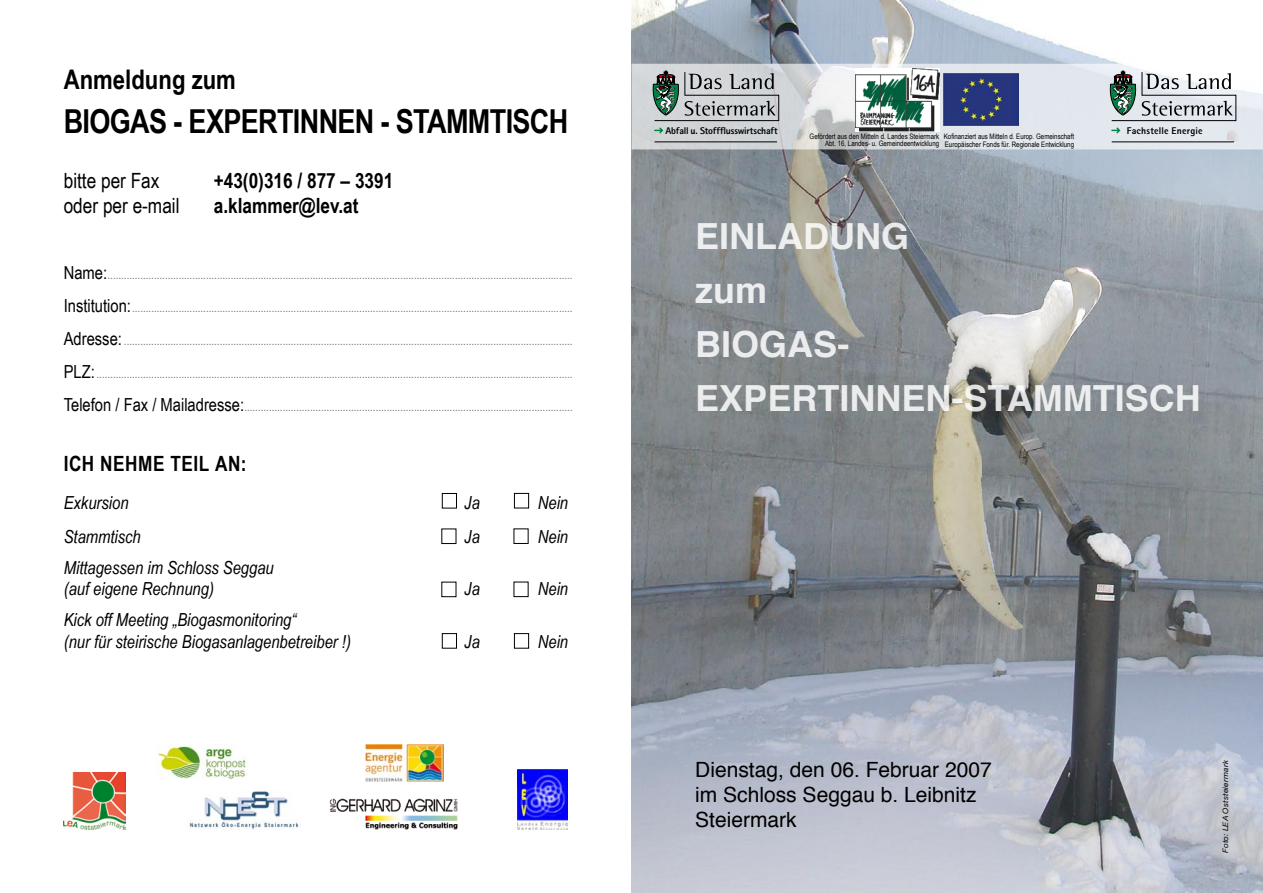
<style>
.page{position:relative;width:1263px;height:893px;background:#fff}
.page>*{position:absolute;margin:0;border:0;box-sizing:border-box;transform-origin:0 0}
.t1{font:700 36px/54px "Helvetica";color:#fff}
.t2{font:700 33px "Arial Narrow";letter-spacing:-.02em;color:#000}
.t3{font:700 27px "Arial Narrow";color:#000}
.t4{font:21px/25.2px "Helvetica";color:#000}
.t5{font:700 21px "Arial Narrow";color:#000}
.t6{font:21px "Arial Narrow";color:#000}
.t7{font:700 21px "Arial Narrow";letter-spacing:.025em;color:#000}
.t8{font:italic 18px/21.8px "Arial Narrow";color:#000}
.t9{font:12px "Arial Narrow";color:#707173}
.t10{font:800 9.75px "Rotis Sans Serif";letter-spacing:-.02em;color:#000}
.t11{font:800 9.75px "Rotis Sans Serif";letter-spacing:.005em;color:#000}
.t12{font:7.5px/7.5px "Arial Narrow";color:#000}
.t13{font:italic 7.5px "Helvetica Neue";letter-spacing:.02em;color:#000;scale:1.1 1}
.s1{font-size:18px;color:#000}
</style>
<div class="page">
<img style="left:631px;top:0;width:632px;height:893px">
<svg style="left:634px;top:67px;width:626px;height:79px;background:#dadee2"></svg>
<div style="left:631px;top:64px;width:632px;height:85px;border:2px solid #fff"></div>
<svg style="left:650px;top:71px;width:129px;height:50px;background:#9fa6a5"></svg>
<svg style="left:654px;top:127px;width:9px;height:7px"></svg>
<hr style="left:654px;top:142px;width:123px;height:1px;background:#000">
<svg style="left:1107px;top:71px;width:129px;height:50px;background:#b0b8b9"></svg>
<svg style="left:1111px;top:127px;width:9px;height:7px"></svg>
<hr style="left:1112px;top:142px;width:122px;height:1px;background:#000">
<img style="left:943px;top:74px;width:76px;height:52px">
<img style="left:856px;top:68px;width:84px;height:63px">
<img style="left:189px;top:791px;width:111px;height:38px">
<img style="left:329px;top:798px;width:129px;height:31px">
<img style="left:518px;top:770px;width:50px;height:59px">
<img style="left:64px;top:772px;width:61px;height:57px">
<div style="left:442px;top:493px;width:15px;height:15px;border:1px solid #000"></div>
<div style="left:442px;top:582px;width:14px;height:15px;border:1px solid #000"></div>
<div style="left:442px;top:633px;width:15px;height:15px;border:1px solid #000"></div>
<div style="left:514px;top:493px;width:15px;height:15px;border:1px solid #000"></div>
<div style="left:514px;top:582px;width:14px;height:15px;border:1px solid #000"></div>
<div style="left:514px;top:633px;width:15px;height:15px;border:1px solid #000"></div>
<img style="left:156px;top:744px;width:91px;height:35px">
<img style="left:366px;top:744px;width:78px;height:37px">
<h3 class="t3" style="left:64px;top:64px;width:174px">Anmeldung zum</h3>
<h2 class="t2" style="left:64px;top:102px;width:506px">BioGAS - EXPERTINNEN - STAMMTISCH</h2>
<h3 class="t6" style="left:64px;top:168px;width:97px">bitte per Fax</h3>
<h3 class="t5" style="left:214px;top:168px;width:181px">+43(0)316 / 877 – 3391</h3>
<h3 class="t6" style="left:64px;top:193px;width:117px">oder per e-mail</h3>
<h3 class="t5" style="left:214px;top:193px;width:146px">a.klammer@lev.at</h3>
<p class="t9" style="left:64px;top:268px;width:510px"><span class="s1">Name:</span>..........................................................................................................................................................................</p>
<p class="t9" style="left:64px;top:301px;width:510px"><span class="s1">Institution:</span>.................................................................................................................................................................</p>
<p class="t9" style="left:64px;top:334px;width:510px"><span class="s1">Adresse:</span> ....................................................................................................................................................................</p>
<p class="t9" style="left:64px;top:367px;width:510px"><span class="s1">PLZ:</span>..............................................................................................................................................................................</p>
<p class="t9" style="left:64px;top:400px;width:510px"><span class="s1">Telefon / Fax / Mailadresse:</span>........................................................................................................................</p>
<h3 class="t7" style="left:64px;top:451px;width:184px">ICH NEHME TEIL AN:</h3>
<h3 class="t8" style="left:64px;top:491px;width:66px">Exkursion</h3>
<h3 class="t8" style="left:464px;top:491px;width:17px">Ja</h3>
<h3 class="t8" style="left:538px;top:491px;width:32px">Nein</h3>
<h3 class="t8" style="left:64px;top:526px;width:79px">Stammtisch</h3>
<h3 class="t8" style="left:464px;top:526px;width:17px">Ja</h3>
<h3 class="t8" style="left:538px;top:526px;width:32px">Nein</h3>
<h3 class="t8" style="left:64px;top:556px;width:212px">Mittagessen im Schloss Seggau (auf eigene Rechnung)</h3>
<h3 class="t8" style="left:464px;top:578px;width:17px">Ja</h3>
<h3 class="t8" style="left:538px;top:578px;width:32px">Nein</h3>
<h3 class="t8" style="left:64px;top:609px;width:289px">Kick off Meeting „Biogasmonitoring“<br>(nur für steirische Biogasanlagenbetreiber !)</h3>
<h3 class="t8" style="left:464px;top:631px;width:17px">Ja</h3>
<h3 class="t8" style="left:538px;top:631px;width:32px">Nein</h3>
<p class="t10" style="left:665px;top:124px;width:114px">Abfall u. Stoffflusswirtschaft</p>
<p class="t11" style="left:1127px;top:124px;width:77px">Fachstelle Energie</p>
<p class="t12" style="left:810px;top:133px;width:131px;text-align:right">Gefördert aus den Mitteln d. Landes Steiermark<br>Abt. 16, Landes- u. Gemeindeentwicklung</p>
<p class="t12" style="left:944px;top:133px;width:132px">Kofinanziert aus Mitteln d. Europ. Gemeinschaft<br>Europäischer Fonds für. Regionale Entwicklung</p>
<h1 class="t1" style="left:695px;top:207px;width:507px">EINLADUNG<br>zum<br>BIOGAS-<br>EXPERTINNEN-STAMMTISCH</h1>
<h3 class="t4" style="left:695px;top:756px;width:298px">Dienstag, den 06. Februar 2007 im Schloss Seggau b. Leibnitz<br>Steiermark</h3>
<p class="t13" style="left:1221px;top:853px;width:86px;rotate:-90deg">Foto: LEA Oststeiermark</p>
</div>
